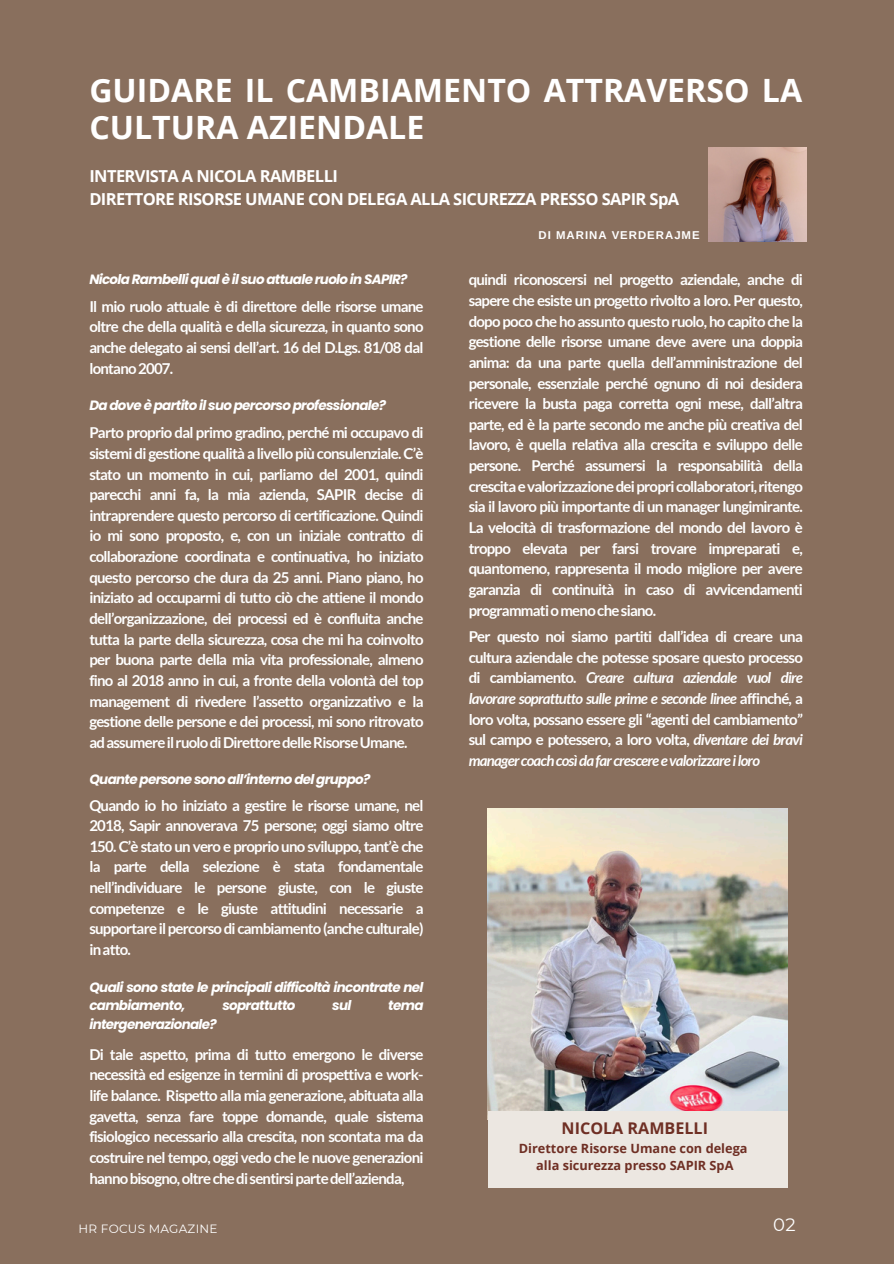
<style>
.page{position:relative;width:894px;height:1264px;background:#fff}
.page>*{position:absolute;margin:0;border:0;box-sizing:border-box;transform-origin:0 0}
.t1{font:700 32.1px/36.6px "Open Sans";color:#fff}
.t2{font:18px "Montserrat";color:#fff}
.t3{font:700 16.5px/22.5px "Open Sans";letter-spacing:-.035em;color:#fff}
.t4{font:700 16.05px "Open Sans";color:#6f2f24}
.t5{font:700 15px/20.7px "Lato";letter-spacing:-.05em;color:#fff;text-align:justify}
.t6{font:italic 700 13.5px/18.8px "Poppins";letter-spacing:-.05em;color:#fff}
.t7{font:700 12.75px/17px "Open Sans";color:#6f2f24;text-align:center}
.t8{font:12px "Montserrat";letter-spacing:.02em;color:#fff}
.t9{font:700 11.4px "Arimo";letter-spacing:.085em;color:#fff}
.s1{font-style:italic}
</style>
<div class="page">
<div style="left:0;top:0;width:893px;height:1263px;background:#896f5d"></div>
<img style="left:708px;top:147px;width:97px;height:94px">
<img style="left:488px;top:808px;width:299px;height:311px">
<div style="left:488px;top:1111px;width:298px;height:76px;background:#ece7e1"></div>
<h1 class="t1" style="left:89px;top:71px;width:714px">GUIDARE IL CAMBIAMENTO ATTRAVERSO LA<br>CULTURA AZIENDALE</h1>
<p class="t3" style="left:89px;top:165px;width:591px">INTERVISTA A NICOLA RAMBELLI<br>DIRETTORE RISORSE UMANE CON DELEGA ALLA SICUREZZA PRESSO SAPIR SpA</p>
<p class="t9" style="left:538px;top:227px;width:162px">DI MARINA VERDERAJME</p>
<p class="t6" style="left:89px;top:269px;width:319px">Nicola Rambelli qual è il suo attuale ruolo in SAPIR?</p>
<p class="t5" style="left:89px;top:295px;width:335px">Il mio ruolo attuale è di direttore delle risorse umane oltre che della qualità e della sicurezza, in quanto sono anche delegato ai sensi dell’art. 16 del D.Lgs. 81/08 dal lontano 2007.</p>
<p class="t6" style="left:89px;top:396px;width:298px">Da dove è partito il suo percorso professionale?</p>
<p class="t5" style="left:89px;top:422px;width:335px">Parto proprio dal primo gradino, perché mi occupavo di sistemi di gestione qualità a livello più consulenziale. C’è stato un momento in cui, parliamo del 2001, quindi parecchi anni fa, la mia azienda, SAPIR decise di intraprendere questo percorso di certificazione. Quindi io mi sono proposto, e, con un iniziale contratto di collaborazione coordinata e continuativa, ho iniziato questo percorso che dura da 25 anni. Piano piano, ho iniziato ad occuparmi di tutto ciò che attiene il mondo dell’organizzazione, dei processi ed è confluita anche tutta la parte della sicurezza, cosa che mi ha coinvolto per buona parte della mia vita professionale, almeno fino al 2018 anno in cui, a fronte della volontà del top management di rivedere l’assetto organizzativo e la gestione delle persone e dei processi, mi sono ritrovato ad assumere il ruolo di Direttore delle Risorse Umane.</p>
<p class="t6" style="left:89px;top:770px;width:282px">Quante persone sono all’interno del gruppo?</p>
<p class="t5" style="left:89px;top:794px;width:335px">Quando io ho iniziato a gestire le risorse umane, nel 2018, Sapir annoverava 75 persone; oggi siamo oltre 150. C’è stato un vero e proprio uno sviluppo, tant’è che la parte della selezione è stata fondamentale nell’individuare le persone giuste, con le giuste competenze e le giuste attitudini necessarie a supportare il percorso di cambiamento (anche culturale) in atto.</p>
<p class="t5" style="left:468px;top:269px;width:335px">quindi riconoscersi nel progetto aziendale, anche di sapere che esiste un progetto rivolto a loro. Per questo, dopo poco che ho assunto questo ruolo, ho capito che la gestione delle risorse umane deve avere una doppia anima: da una parte quella dell’amministrazione del personale, essenziale perché ognuno di noi desidera ricevere la busta paga corretta ogni mese, dall’altra parte, ed è la parte secondo me anche più creativa del lavoro, è quella relativa alla crescita e sviluppo delle persone. Perché assumersi la responsabilità della crescita e valorizzazione dei propri collaboratori, ritengo sia il lavoro più importante di un manager lungimirante.<br>La velocità di trasformazione del mondo del lavoro è troppo elevata per farsi trovare impreparati e, quantomeno, rappresenta il modo migliore per avere garanzia di continuità in caso di avvicendamenti programmati o meno che siano.</p>
<p class="t5" style="left:468px;top:626px;width:335px">Per questo noi siamo partiti dall’idea di creare una cultura aziendale che potesse sposare questo processo di cambiamento. <span class="s1">Creare cultura aziendale vuol dire lavorare soprattutto sulle prime e seconde linee</span> affinché, a loro volta, possano essere gli “agenti del cambiamento” sul campo e potessero, a loro volta, <span class="s1">diventare dei bravi manager coach così da far crescere e valorizzare i loro</span></p>
<p class="t6" style="left:89px;top:977px;width:335px">Quali sono state le principali difficoltà incontrate nel cambiamento,</p>
<p class="t6" style="left:222px;top:996px;width:75px">soprattutto</p>
<p class="t6" style="left:332px;top:996px;width:21px">sul</p>
<p class="t6" style="left:388px;top:996px;width:37px">tema</p>
<p class="t6" style="left:89px;top:1015px;width:129px">intergenerazionale?</p>
<p class="t5" style="left:89px;top:1043px;width:335px">Di tale aspetto, prima di tutto emergono le diverse necessità ed esigenze in termini di prospettiva e work&shy;life balance. Rispetto alla mia generazione, abituata alla gavetta, senza fare toppe domande, quale sistema fisiologico necessario alla crescita, non scontata ma da costruire nel tempo, oggi vedo che le nuove generazioni hanno bisogno, oltre che di sentirsi parte dell’azienda,</p>
<p class="t4" style="left:561px;top:1117px;width:148px">NICOLA RAMBELLI</p>
<p class="t7" style="left:518px;top:1139px;width:230px">Direttore Risorse Umane con delega alla sicurezza presso SAPIR SpA</p>
<p class="t8" style="left:79px;top:1220px;width:140px">HR FOCUS MAGAZINE</p>
<p class="t2" style="left:772px;top:1211px;width:24px">02</p>
</div>
